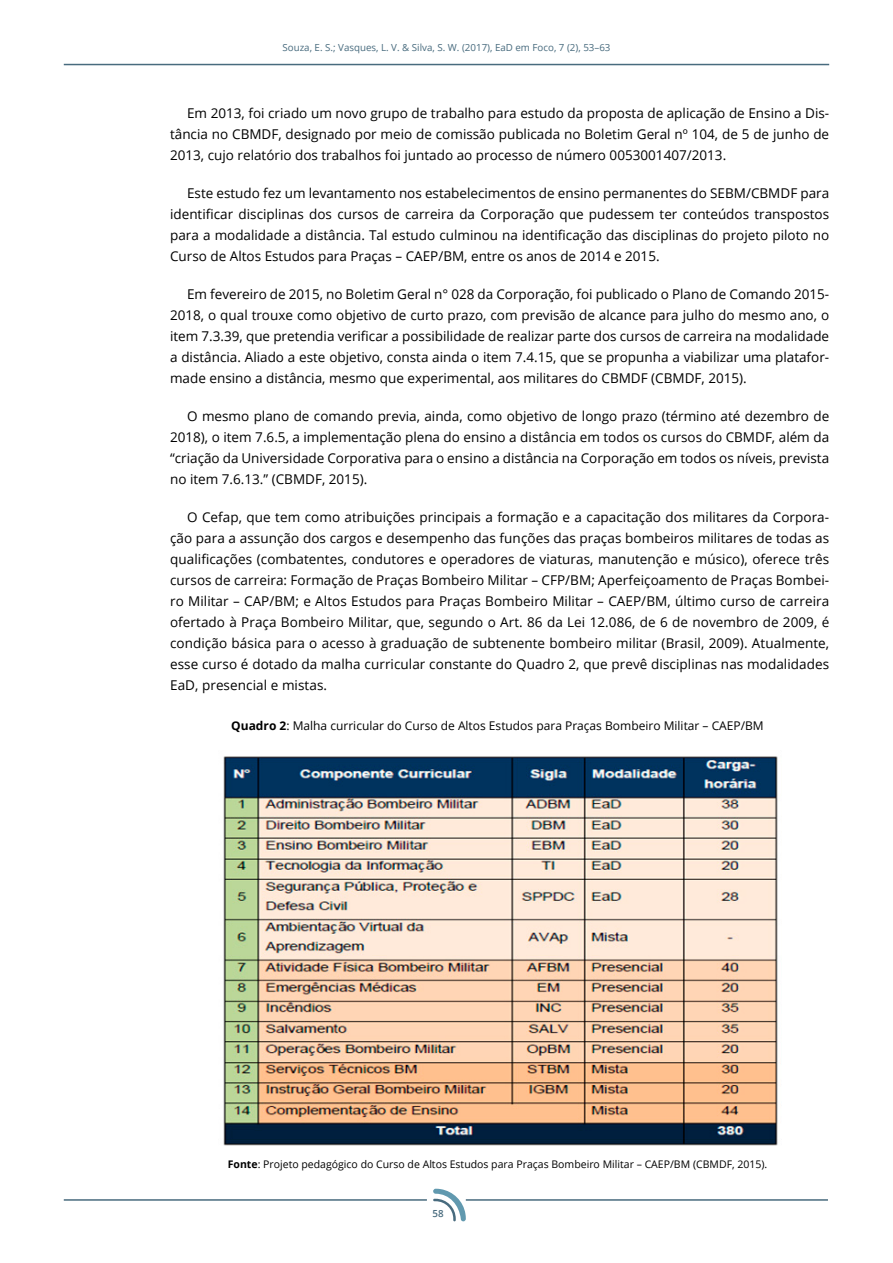
<style>
.page{position:relative;width:893px;height:1263px;background:#fff}
.page>*{position:absolute;margin:0;border:0;box-sizing:border-box;transform-origin:0 0}
.t1{font:13.5px/21px "Open Sans";color:#000;text-align:justify}
.t2{font:12px "Open Sans";color:#000}
.t3{font:10.5px "Open Sans";color:#000}
.t4{font:9.75px "Open Sans";color:#486b7e}
.t5{font:600 9.75px "Open Sans";color:#486b7e}
.s1{font-weight:700}
</style>
<div class="page">
<hr style="left:64px;top:64px;width:765px;height:1px;background:#486b7e">
<hr style="left:466px;top:1199px;width:362px;height:2px;background:#486b7e">
<svg style="left:433px;top:1189px;width:33px;height:32px"></svg>
<hr style="left:64px;top:1199px;width:363px;height:2px;background:#486b7e">
<img style="left:223px;top:756px;width:555px;height:390px">
<p class="t4" style="left:282px;top:41px;width:330px">Souza, E. S.; Vasques, L. V. &amp; Silva, S. W. (2017), EaD em Foco, 7 (2), 53–63</p>
<p class="t1" style="left:170px;top:102px;width:661px;text-indent:17px">Em 2013, foi criado um novo grupo de trabalho para estudo da proposta de aplicação de Ensino a Dis&shy;tância no CBMDF, designado por meio de comissão publicada no Boletim Geral nº 104, de 5 de junho de 2013, cujo relatório dos trabalhos foi juntado ao processo de número 0053001407/2013.</p>
<p class="t1" style="left:170px;top:182px;width:661px;text-indent:17px">Este estudo fez um levantamento nos estabelecimentos de ensino permanentes do SEBM/CBMDF para identificar disciplinas dos cursos de carreira da Corporação que pudessem ter conteúdos transpostos para a modalidade a distância. Tal estudo culminou na identificação das disciplinas do projeto piloto no Curso de Altos Estudos para Praças – CAEP/BM, entre os anos de 2014 e 2015.</p>
<p class="t1" style="left:170px;top:283px;width:661px;text-indent:17px">Em fevereiro de 2015, no Boletim Geral n° 028 da Corporação, foi publicado o Plano de Comando 2015- 2018, o qual trouxe como objetivo de curto prazo, com previsão de alcance para julho do mesmo ano, o item 7.3.39, que pretendia verificar a possibilidade de realizar parte dos cursos de carreira na modalidade a distância. Aliado a este objetivo, consta ainda o item 7.4.15, que se propunha a viabilizar uma platafor&shy;made ensino a distância, mesmo que experimental, aos militares do CBMDF (CBMDF, 2015).</p>
<p class="t1" style="left:170px;top:405px;width:661px;text-indent:17px">O mesmo plano de comando previa, ainda, como objetivo de longo prazo (término até dezembro de 2018), o item 7.6.5, a implementação plena do ensino a distância em todos os cursos do CBMDF, além da “criação da Universidade Corporativa para o ensino a distância na Corporação em todos os níveis, prevista no item 7.6.13.” (CBMDF, 2015).</p>
<p class="t1" style="left:170px;top:506px;width:661px;text-indent:17px">O Cefap, que tem como atribuições principais a formação e a capacitação dos militares da Corpora&shy;ção para a assunção dos cargos e desempenho das funções das praças bombeiros militares de todas as qualificações (combatentes, condutores e operadores de viaturas, manutenção e músico), oferece três cursos de carreira: Formação de Praças Bombeiro Militar – CFP/BM; Aperfeiçoamento de Praças Bombei&shy;ro Militar – CAP/BM; e Altos Estudos para Praças Bombeiro Militar – CAEP/BM, último curso de carreira ofertado à Praça Bombeiro Militar, que, segundo o Art. 86 da Lei 12.086, de 6 de novembro de 2009, é condição básica para o acesso à graduação de subtenente bombeiro militar (Brasil, 2009). Atualmente, esse curso é dotado da malha curricular constante do Quadro 2, que prevê disciplinas nas modalidades EaD, presencial e mistas.</p>
<p class="t2" style="left:231px;top:718px;width:534px"><span class="s1">Quadro 2</span>: Malha curricular do Curso de Altos Estudos para Praças Bombeiro Militar – CAEP/BM</p>
<p class="t3" style="left:228px;top:1157px;width:541px"><span class="s1">Fonte</span>: Projeto pedagógico do Curso de Altos Estudos para Praças Bombeiro Militar – CAEP/BM (CBMDF, 2015).</p>
<p class="t5" style="left:432px;top:1207px;width:13px">58</p>
</div>
